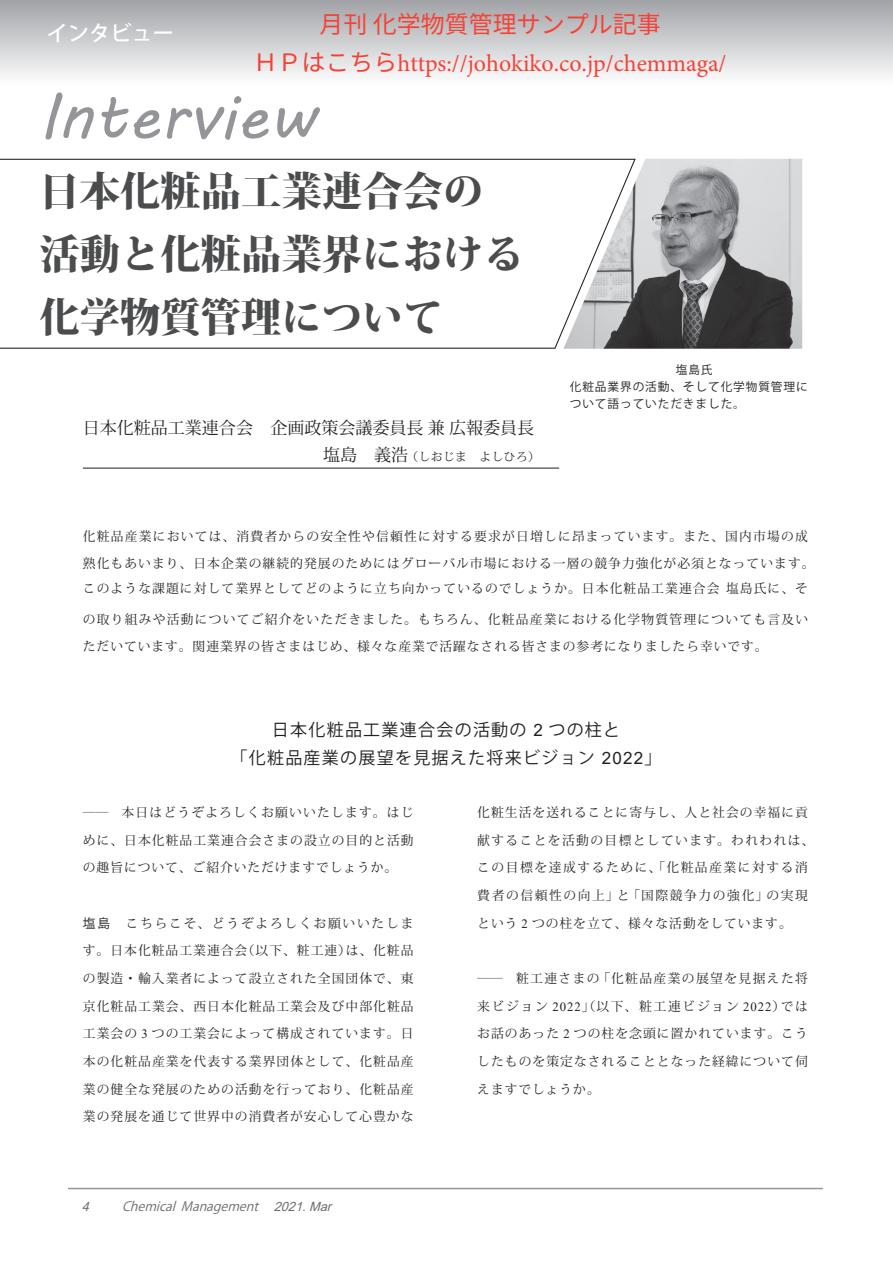
<style>
.page{position:relative;width:893px;height:1263px;background:#fff}
.page>*{position:absolute;margin:0;border:0;box-sizing:border-box;transform-origin:0 0}
.t1{font:63.75px "MV Boli";letter-spacing:.01em;color:#939598}
.t2{font:800 40.35px/62.7px "Koz Min Pro";color:#4b4c4d}
.t3{font:24px "Minion Pro";color:#f44336}
.t4{font:24px "Noto Sans CJ Kjp";color:#f44336}
.t5{font:500 21.3px "Koz Go Pro";color:#fff}
.t6{font:16.95px/27.6px "Koz Go Pro";letter-spacing:.075em;color:#231f20;text-align:center}
.t7{font:16.95px "Koz Min Pro";color:#231f20}
.t8{font:12.75px/27.6px "Koz Min Pro";letter-spacing:.085em;color:#231f20;text-align:justify}
.t9{font:12.75px/27.6px "Koz Min Pro";letter-spacing:.11em;color:#231f20}
.t10{font:italic 12.75px "Koz Go Pro";color:#6c6d70}
.t11{font:italic 12.75px "Arial";color:#6c6d70}
.t12{font:11.7px/17px "Koz Go Pro";letter-spacing:.075em;color:#231f20}
.t13{font:11.7px "Koz Min Pro";letter-spacing:.04em;color:#231f20}
.s1{font-family:"Noto Sans CJ Kjp"}
.s2{font-size:16.95px}
.s3{font-family:"Arial"}
.s4{font-family:"Koz Go Pro"}
.s5{font-family:"Times New Roman"}
</style>
<div class="page">
<div style="left:0;top:0;width:893px;height:85px;background:linear-gradient(to bottom,#a1a3a7,#fefefe)"></div>
<hr style="left:68px;top:1188px;width:755px;height:1px;background:#939598">
<svg style="left:0;top:158px;width:636px;height:191px"></svg>
<img style="left:563px;top:159px;width:239px;height:190px">
<hr style="left:83px;top:468px;width:476px;height:1px;background:#231f20">
<h3 class="t5" style="left:47px;top:20px;width:129px">インタビュー</h3>
<h3 class="t4" style="left:319px;top:5px;width:343px">月刊 化学物質管理サンプル記事</h3>
<h3 class="t3" style="left:254px;top:48px;width:474px"><span class="s1">ＨＰはこちら</span>https://johokiko.co.jp/chemmaga/</h3>
<h1 class="t1" style="left:39px;top:73px;width:278px">Interview</h1>
<h2 class="t2" style="left:39px;top:158px;width:486px">日本化粧品工業連合会の活動と化粧品業界における化学物質管理について</h2>
<h3 class="t7" style="left:83px;top:416px;width:453px">日本化粧品工業連合会 企画政策会議委員長兼広報委員長</h3>
<p class="t13" style="left:323px;top:449px;width:218px"><span class="s2">塩島　義浩</span>（しおじま　よしひろ）</p>
<p class="t12" style="left:570px;top:361px;width:239px;text-indent:106px">塩島氏<br>化粧品業界の活動、そして化学物質管理について語っていただきました。</p>
<p class="t8" style="left:83px;top:522px;width:733px">化粧品産業においては、消費者からの安全性や信頼性に対する要求が日増しに昂まっています。また、国内市場の成熟化もあいまり、日本企業の継続的発展のためにはグローバル市場における一層の競争力強化が必須となっています。</p>
<p class="t8" style="left:83px;top:574px;width:726px">このような課題に対して業界としてどのように立ち向かっているのでしょうか。日本化粧品工業連合会塩島氏に、そ</p>
<p class="t8" style="left:83px;top:605px;width:727px">の取り組みや活動についてご紹介をいただきました。もちろん、化粧品産業における化学物質管理についても言及いただいています。関連業界の皆さまはじめ、様々な産業で活躍なされる皆さまの参考になりましたら幸いです。</p>
<h3 class="t6" style="left:230px;top:716px;width:433px">日本化粧品工業連合会の活動の <span class="s3">2</span> つの柱と<br>「化粧品産業の展望を見据えた将来ビジョン <span class="s3">2022</span>」</h3>
<p class="t8" style="left:83px;top:798px;width:332px">――　本日はどうぞよろしくお願いいたします。はじめに、日本化粧品工業連合会さまの設立の目的と活動の趣旨について、ご紹介いただけますでしょうか。</p>
<p class="t8" style="left:83px;top:909px;width:332px"><span class="s4">塩島</span>　こちらこそ、どうぞよろしくお願いいたします。日本化粧品工業連合会（以下、粧工連）は、化粧品の製造・輸入業者によって設立された全国団体で、東京化粧品工業会、西日本化粧品工業会及び中部化粧品工業会の <span class="s5">3</span> つの工業会によって構成されています。日本の化粧品産業を代表する業界団体として、化粧品産業の健全な発展のための活動を行っており、化粧品産業の発展を通じて世界中の消費者が安心して心豊かな</p>
<p class="t11" style="left:82px;top:1197px;width:13px">4</p>
<p class="t10" style="left:122px;top:1198px;width:215px">Chemical Management　 <span class="s3">2021.Mar</span></p>
<p class="t9" style="left:477px;top:798px;width:338px">化粧生活を送れることに寄与し、人と社会の幸福に貢献することを活動の目標としています。われわれは、この目標を達成するために、「化粧品産業に対する消費者の信頼性の向上」と「国際競争力の強化」の実現という <span class="s5">2</span> つの柱を立て、様々な活動をしています。</p>
<p class="t8" style="left:477px;top:964px;width:332px">――　粧工連さまの「化粧品産業の展望を見据えた将来ビジョン <span class="s5">2022</span>」（以下、粧工連ビジョン <span class="s5">2022</span>）ではお話のあった <span class="s5">2</span> つの柱を念頭に置かれています。こうしたものを策定なされることとなった経緯について伺えますでしょうか。</p>
</div>
